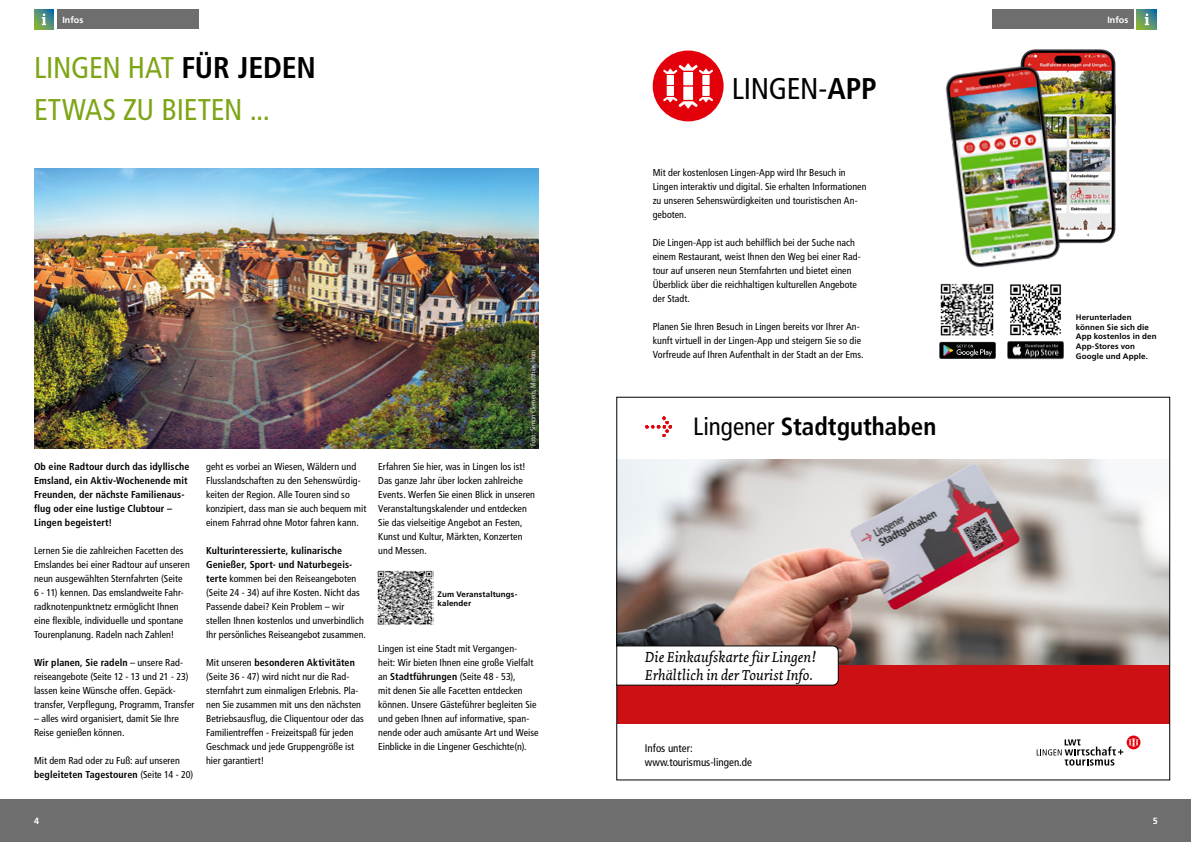
<style>
.page{position:relative;width:1191px;height:842px;background:#fff}
.page>*{position:absolute;margin:0;border:0;box-sizing:border-box;transform-origin:0 0}
.t1{font:condensed 30px/42px "Frutiger LT Std";letter-spacing:-.01em;color:#7da516}
.t2{font:condensed 30px "Frutiger LT Std";letter-spacing:-.01em;color:#000}
.t3{font:700 condensed 25px "Frutiger LT";color:#000}
.t4{font:italic 15px/18px "Dolly";color:#000}
.t5{font:condensed 11px/13.2px "Frutiger LT";color:#000}
.t6{font:condensed 10px/14px "Frutiger LT Std";letter-spacing:.005em;color:#000}
.t7{font:700 condensed 10px/14px "Frutiger LT Std";letter-spacing:.01em;color:#000}
.t8{font:700 9px "Frutiger LT Std";color:#fff}
.t9{font:700 8px/9.6px "Frutiger LT Std";letter-spacing:.015em;color:#000}
.t10{font:condensed 7px "Frutiger LT Std";color:#d7d8da}
.s1{font-weight:700;color:#000}
.s2{font-weight:700}
.s3{font-weight:400}
</style>
<div class="page">
<div style="left:0;top:799px;width:1191px;height:43px;background:#6e6e6e"></div>
<div style="left:652px;top:51px;width:71px;height:70px;background:#e3000b;border-radius:50%"></div>
<div style="left:683px;top:87px;width:10px;height:13px;background:#fff"></div>
<div style="left:683px;top:72px;width:10px;height:13px;background:#fff"></div>
<div style="left:702px;top:86px;width:7px;height:10px;background:#fff"></div>
<div style="left:702px;top:75px;width:7px;height:10px;background:#fff"></div>
<svg style="left:663px;top:63px;width:50px;height:11px"></svg>
<div style="left:666px;top:86px;width:8px;height:10px;background:#fff"></div>
<div style="left:666px;top:75px;width:8px;height:10px;background:#fff"></div>
<svg style="left:663px;top:97px;width:50px;height:12px"></svg>
<img style="left:34px;top:169px;width:505px;height:280px">
<div style="left:992px;top:9px;width:142px;height:20px;background:#6e6e6e"></div>
<svg style="left:1137px;top:9px;width:19px;height:20px"></svg>
<svg style="left:1144px;top:14px;width:5px;height:11px"></svg>
<div style="left:57px;top:9px;width:141px;height:20px;background:#6e6e6e"></div>
<svg style="left:34px;top:9px;width:20px;height:20px"></svg>
<svg style="left:42px;top:14px;width:4px;height:11px"></svg>
<img style="left:939px;top:297px;width:56px;height:62px">
<img style="left:1010px;top:297px;width:51px;height:39px">
<img style="left:1007px;top:342px;width:56px;height:18px">
<img style="left:1023px;top:49px;width:93px;height:195px">
<img style="left:940px;top:55px;width:137px;height:242px">
<img style="left:377px;top:570px;width:56px;height:55px">
<img style="left:618px;top:460px;width:550px;height:205px">
<div style="left:617px;top:665px;width:552px;height:58px;background:#cd1013"></div>
<div style="left:618px;top:646px;width:220px;height:39px;background:#fff"></div>
<img style="left:645px;top:416px;width:27px;height:21px">
<svg style="left:1036px;top:735px;width:104px;height:31px"></svg>
<p class="t8" style="left:62px;top:14px;width:22px">Infos</p>
<p class="t8" style="left:1107px;top:14px;width:22px">Infos</p>
<h1 class="t1" style="left:34px;top:46px;width:283px">LINGEN HAT <span class="s1">FÜR JEDEN<br></span>ETWAS ZU BIETEN ...</h1>
<p class="t7" style="left:34px;top:459px;width:157px">Ob eine Radtour durch das idyllische<br>Emsland, ein Aktiv-Wochenende mit<br>Freunden, der nächste Familienaus&shy;flug oder eine lustige Clubtour –<br>Lingen begeistert!</p>
<p class="t6" style="left:34px;top:543px;width:157px">Lernen Sie die zahlreichen Facetten des Emslandes bei einer Radtour auf unseren neun ausgewählten Sternfahrten (Seite<br>6 - 11) kennen. Das emslandweite Fahr&shy;radknotenpunktnetz ermöglicht Ihnen eine flexible, individuelle und spontane Tourenplanung. Radeln nach Zahlen!</p>
<p class="t6" style="left:34px;top:655px;width:162px"><span class="s2">Wir planen, Sie radeln</span> – unsere Rad&shy;reiseangebote (Seite 12 - 13 und 21 - 23) lassen keine Wünsche offen. Gepäck&shy;transfer, Verpflegung, Programm, Transfer</p>
<p class="t6" style="left:34px;top:711px;width:146px">– alles wird organisiert, damit Sie Ihre<br>Reise genießen können.</p>
<p class="t6" style="left:34px;top:753px;width:161px">Mit dem Rad oder zu Fuß: auf unseren <span class="s2">begleiteten Tagestouren</span> (Seite 14 - 20)</p>
<p class="t6" style="left:206px;top:459px;width:162px">geht es vorbei an Wiesen, Wäldern und Flusslandschaften zu den Sehenswürdig&shy;keiten der Region. Alle Touren sind so konzipiert, dass man sie auch bequem mit einem Fahrrad ohne Motor fahren kann.</p>
<p class="t6" style="left:206px;top:543px;width:161px"><span class="s2">Kulturinteressierte, kulinarische Genießer, Sport- und Naturbegeis&shy;terte</span> kommen bei den Reiseangeboten (Seite 24 - 34) auf ihre Kosten. Nicht das Passende dabei? Kein Problem – wir stellen Ihnen kostenlos und unverbindlich Ihr persönliches Reiseangebot zusammen.</p>
<p class="t6" style="left:206px;top:655px;width:159px">Mit unseren <span class="s2">besonderen Aktivitäten </span>(Seite 36 - 47) wird nicht nur die Rad&shy;sternfahrt zum einmaligen Erlebnis. Pla&shy;nen Sie zusammen mit uns den nächsten Betriebsausflug, die Cliquentour oder das Familientreffen - Freizeitspaß für jeden Geschmack und jede Gruppengröße ist hier garantiert!</p>
<p class="t10" style="left:529px;top:446px;width:98px;rotate:-90deg">Foto: Simon Clemens, Matthias Horn</p>
<p class="t6" style="left:378px;top:459px;width:158px">Erfahren Sie hier, was in Lingen los ist!<br>Das ganze Jahr über locken zahlreiche Events. Werfen Sie einen Blick in unseren Veranstaltungskalender und entdecken Sie das vielseitige Angebot an Festen, Kunst und Kultur, Märkten, Konzerten und Messen.</p>
<p class="t9" style="left:437px;top:589px;width:81px">Zum Veranstaltungs&shy;kalender</p>
<p class="t6" style="left:378px;top:641px;width:162px">Lingen ist eine Stadt mit Vergangen-<br>heit: Wir bieten Ihnen eine große Vielfalt an <span class="s2">Stadtführungen</span> (Seite 48 - 53),<br>mit denen Sie alle Facetten entdecken können. Unsere Gästeführer begleiten Sie und geben Ihnen auf informative, span&shy;nende oder auch amüsante Art und Weise Einblicke in die Lingener Geschichte(n).</p>
<h1 class="t2" style="left:731px;top:71px;width:146px">LINGEN-<span class="s2">APP</span></h1>
<p class="t6" style="left:652px;top:165px;width:215px">Mit der kostenlosen Lingen-App wird Ihr Besuch in Lingen interaktiv und digital. Sie erhalten Informationen zu unseren Sehenswürdigkeiten und touristischen An&shy;geboten.</p>
<p class="t6" style="left:652px;top:235px;width:209px">Die Lingen-App ist auch behilflich bei der Suche nach einem Restaurant, weist Ihnen den Weg bei einer Rad&shy;tour auf unseren neun Sternfahrten und bietet einen Überblick über die reichhaltigen kulturellen Angebote der Stadt.</p>
<p class="t6" style="left:652px;top:319px;width:212px">Planen Sie Ihren Besuch in Lingen bereits vor Ihrer An&shy;kunft virtuell in der Lingen-App und steigern Sie so die<br>Vorfreude auf Ihren Aufenthalt in der Stadt an der Ems.</p>
<p class="t9" style="left:1075px;top:313px;width:82px">Herunterladen können Sie sich die<br>App kostenlos in den<br>App-Stores von<br>Google und Apple.</p>
<h2 class="t3" style="left:693px;top:411px;width:245px"><span class="s3">Lingener</span> Stadtguthaben</h2>
<h3 class="t4" style="left:645px;top:648px;width:172px">Die Einkaufskarte für Lingen!<br>Erhältlich in der Tourist Info.</h3>
<p class="t5" style="left:645px;top:742px;width:109px">Infos unter: www.tourismus-lingen.de</p>
<p class="t8" style="left:34px;top:815px;width:7px">4</p>
<p class="t8" style="left:1152px;top:815px;width:7px">5</p>
</div>
